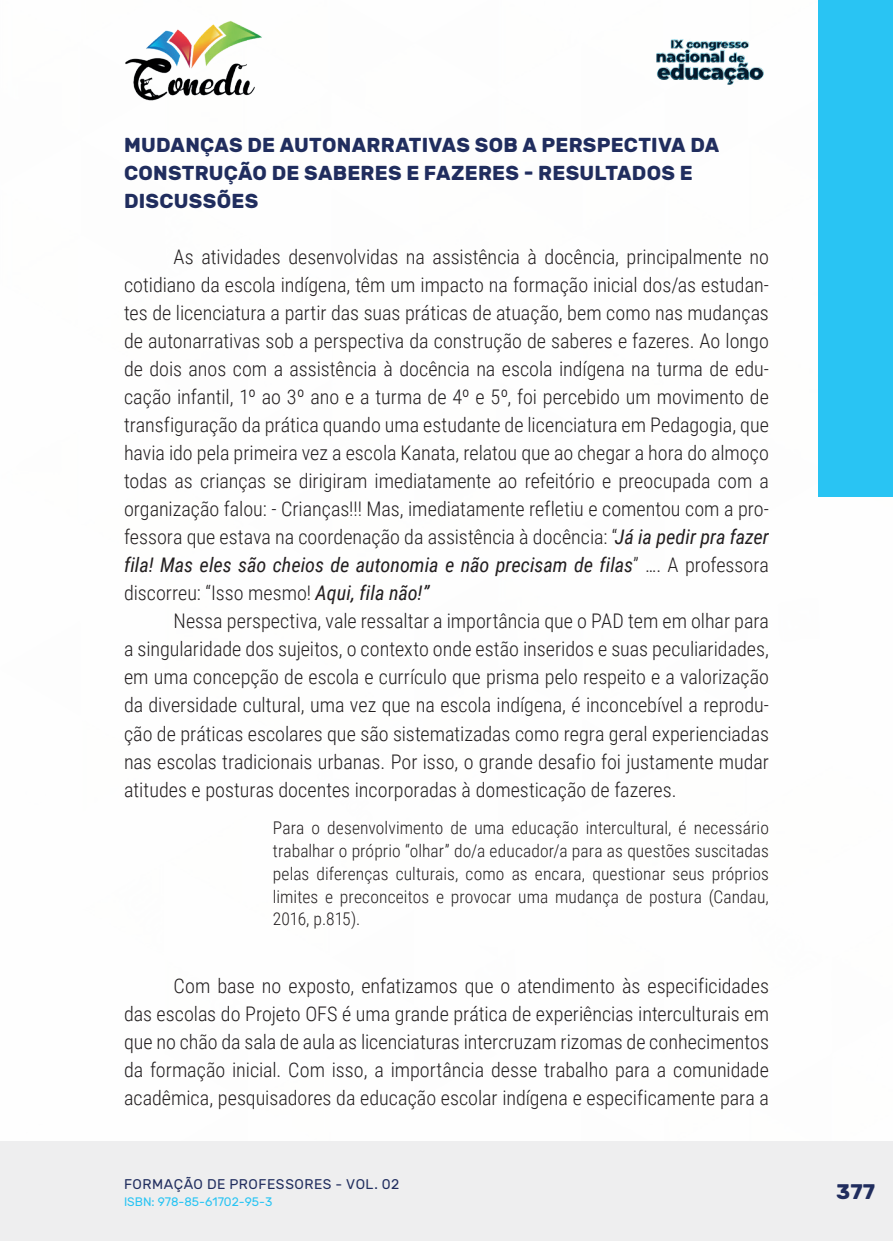
<style>
.page{position:relative;width:893px;height:1241px;background:#fff}
.page>*{position:absolute;margin:0;border:0;box-sizing:border-box;transform-origin:0 0}
.t1{font:700 21px "Rubik";color:#202d5e}
._9_CORPO{font:300 20.12px/28px "Roboto Condensed";color:#231f20;text-align:justify}
._11_SUBTITULO_2{font:700 20.12px/28px "Rubik";letter-spacing:.01em;color:#202d5e}
._16_CITACAO{font:300 17.5px/22.8px "Roboto Condensed";letter-spacing:.005em;color:#231f20;text-align:justify}
.t2{font:14px "Rubik";letter-spacing:.035em;color:#202d5e}
.t3{font:12.25px "Rubik";color:#29c4f3}
.s1{font-weight:400;font-style:italic}
</style>
<div class="page">
<div style="left:0;top:1141px;width:893px;height:99px;background:#eeeeef"></div>
<div style="left:819px;top:0;width:74px;height:496px;background:#29c4f3"></div>
<img style="left:125px;top:20px;width:137px;height:81px">
<img style="left:656px;top:39px;width:108px;height:46px">
<p class="_11_SUBTITULO_2" style="left:124px;top:132px;width:597px">MUDANÇAS DE AUTONARRATIVAS SOB A PERSPECTIVA DA<br>CONSTRUÇÃO DE SABERES E FAZERES - RESULTADOS E<br>DISCUSSÕES</p>
<p class="_9_CORPO" style="left:124px;top:242px;width:646px;text-indent:50px">As atividades desenvolvidas na assistência à docência, principalmente no cotidiano da escola indígena, têm um impacto na formação inicial dos/as estudan&shy;tes de licenciatura a partir das suas práticas de atuação, bem como nas mudanças de autonarrativas sob a perspectiva da construção de saberes e fazeres. Ao longo de dois anos com a assistência à docência na escola indígena na turma de edu&shy;cação infantil, 1º ao 3º ano e a turma de 4º e 5º, foi percebido um movimento de transfiguração da prática quando uma estudante de licenciatura em Pedagogia, que havia ido pela primeira vez a escola Kanata, relatou que ao chegar a hora do almoço todas as crianças se dirigiram imediatamente ao refeitório e preocupada com a organização falou: - Crianças!!! Mas, imediatamente refletiu e comentou com a pro&shy;fessora que estava na coordenação da assistência à docência: “<span class="s1">Já ia pedir pra fazer fila! Mas eles são cheios de autonomia e não precisam de filas</span>” …. A professora discorreu: “Isso mesmo! <span class="s1">Aqui, fila não!”</span></p>
<p class="_9_CORPO" style="left:124px;top:606px;width:646px;text-indent:50px">Nessa perspectiva, vale ressaltar a importância que o PAD tem em olhar para a singularidade dos sujeitos, o contexto onde estão inseridos e suas peculiaridades, em uma concepção de escola e currículo que prisma pelo respeito e a valorização da diversidade cultural, uma vez que na escola indígena, é inconcebível a reprodu&shy;ção de práticas escolares que são sistematizadas como regra geral experienciadas nas escolas tradicionais urbanas. Por isso, o grande desafio foi justamente mudar atitudes e posturas docentes incorporadas à domesticação de fazeres.</p>
<p class="_16_CITACAO" style="left:273px;top:815px;width:498px">Para o desenvolvimento de uma educação intercultural, é necessário trabalhar o próprio “olhar” do/a educador/a para as questões suscitadas pelas diferenças culturais, como as encara, questionar seus próprios limites e preconceitos e provocar uma mudança de postura (Candau, 2016, p.815).</p>
<p class="_9_CORPO" style="left:124px;top:970px;width:646px;text-indent:50px">Com base no exposto, enfatizamos que o atendimento às especificidades das escolas do Projeto OFS é uma grande prática de experiências interculturais em que no chão da sala de aula as licenciaturas intercruzam rizomas de conhecimentos da formação inicial. Com isso, a importância desse trabalho para a comunidade acadêmica, pesquisadores da educação escolar indígena e especificamente para a</p>
<p class="t2" style="left:124px;top:1175px;width:277px">FORMAÇÃO DE PROFESSORES - VOL. 02</p>
<p class="t3" style="left:124px;top:1194px;width:150px">ISBN: 978-85-61702-95-3</p>
<p class="t1" style="left:836px;top:1179px;width:40px">377</p>
</div>
